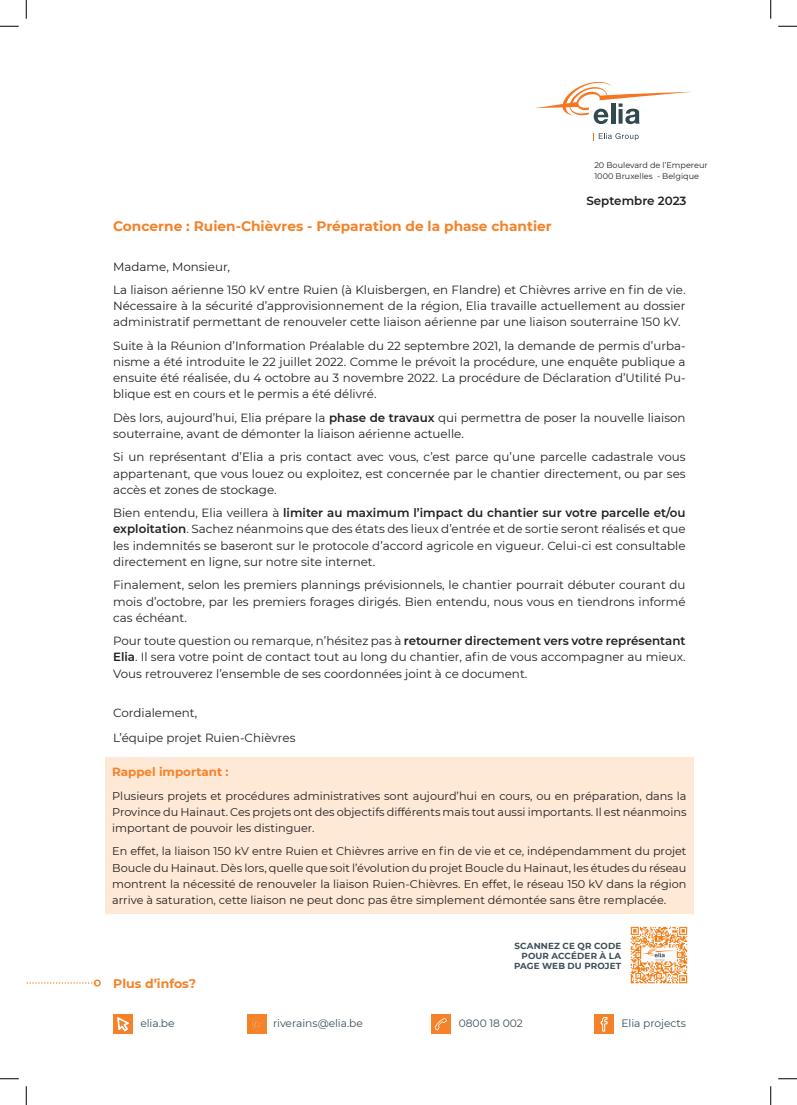
<style>
.page{position:relative;width:797px;height:1105px;background:#fff}
.page>*{position:absolute;margin:0;border:0;box-sizing:border-box;transform-origin:0 0}
.t1{font:700 13.75px "Montserrat";color:#f58229}
.t2{font:700 12.5px "Montserrat";color:#f58229}
.t3{font:11.88px/16.2px "Montserrat";color:#231f20;text-align:justify}
.kaderstuk-titel{font:700 11.88px "Montserrat";color:#f58229}
.t4{font:600 11.88px "Montserrat";color:#231f20}
.kaderstuk-titel-2{font:11.25px/16.2px "Montserrat";color:#231f20;text-align:justify}
.t5{font:10.75px "Montserrat";letter-spacing:-.005em;color:#3d4f59}
.t6{font:700 8.75px/10px "Montserrat";letter-spacing:.02em;color:#3d4f59;text-align:right}
.t7{font:8.12px/11.2px "Montserrat";color:#231f20}
.s1{font-weight:600}
.s2{font-size:11.88px}
</style>
<div class="page">
<svg style="left:593px;top:133px;width:45px;height:8px"></svg>
<svg style="left:535px;top:82px;width:157px;height:42px"></svg>
<svg style="left:26px;top:982px;width:68px;height:2px"></svg>
<div style="left:94px;top:979px;width:7px;height:7px;border:1px solid #f58229;border-radius:50%"></div>
<div style="left:247px;top:1014px;width:20px;height:20px;background:#f58229"></div>
<svg style="left:251px;top:1018px;width:12px;height:11px"></svg>
<div style="left:431px;top:1014px;width:19px;height:20px;background:#f58229"></div>
<svg style="left:435px;top:1018px;width:12px;height:12px"></svg>
<div style="left:113px;top:1014px;width:20px;height:20px;background:#f58229"></div>
<svg style="left:117px;top:1018px;width:12px;height:14px"></svg>
<div style="left:594px;top:1014px;width:19px;height:20px;background:#f58229"></div>
<svg style="left:600px;top:1017px;width:8px;height:15px"></svg>
<div style="left:105px;top:757px;width:588px;height:29px;background:#fee9d6"></div>
<div style="left:105px;top:781px;width:588px;height:61px;background:#fee9d6"></div>
<div style="left:105px;top:837px;width:588px;height:77px;background:#fee9d6"></div>
<img style="left:630px;top:926px;width:58px;height:58px">
<svg style="left:0;top:25px;width:19px;height:2px"></svg>
<svg style="left:778px;top:25px;width:19px;height:2px"></svg>
<svg style="left:0;top:1078px;width:19px;height:1px"></svg>
<svg style="left:778px;top:1078px;width:19px;height:1px"></svg>
<svg style="left:25px;top:0;width:2px;height:19px"></svg>
<svg style="left:25px;top:1086px;width:2px;height:19px"></svg>
<svg style="left:770px;top:0;width:1px;height:19px"></svg>
<svg style="left:770px;top:1086px;width:1px;height:19px"></svg>
<p class="t7" style="left:594px;top:159px;width:115px">20 Boulevard de l’Empereur<br>1000 Bruxelles - Belgique</p>
<p class="t4" style="left:586px;top:193px;width:102px">Septembre 2023</p>
<p class="t1" style="left:113px;top:216px;width:440px">Concerne : Ruien-Chièvres - Préparation de la phase chantier</p>
<p class="t3" style="left:113px;top:258px;width:119px">Madame, Monsieur,</p>
<p class="t3" style="left:113px;top:281px;width:574px">La liaison aérienne 150 kV entre Ruien (à Kluisbergen, en Flandre) et Chièvres arrive en fin de vie.<br>Nécessaire à la sécurité d’approvisionnement de la région, Elia travaille actuellement au dossier administratif permettant de renouveler cette liaison aérienne par une liaison souterraine 150 kV.</p>
<p class="t3" style="left:113px;top:337px;width:574px">Suite à la Réunion d’Information Préalable du 22 septembre 2021, la demande de permis d’urba&shy;nisme a été introduite le 22 juillet 2022. Comme le prévoit la procédure, une enquête publique a ensuite été réalisée, du 4 octobre au 3 novembre 2022. La procédure de Déclaration d’Utilité Pu&shy;blique est en cours et le permis a été délivré.</p>
<p class="t3" style="left:113px;top:409px;width:574px">Dès lors, aujourd’hui, Elia prépare la <span class="s1">phase de travaux</span> qui permettra de poser la nouvelle liaison souterraine, avant de démonter la liaison aérienne actuelle.</p>
<p class="t3" style="left:113px;top:449px;width:574px">Si un représentant d’Elia a pris contact avec vous, c’est parce qu’une parcelle cadastrale vous appartenant, que vous louez ou exploitez, est concernée par le chantier directement, ou par ses accès et zones de stockage.</p>
<p class="t3" style="left:113px;top:504px;width:574px">Bien entendu, Elia veillera à <span class="s1">limiter au maximum l’impact du chantier sur votre parcelle et/ou exploitation</span>. Sachez néanmoins que des états des lieux d’entrée et de sortie seront réalisés et que les indemnités se baseront sur le protocole d’accord agricole en vigueur. Celui-ci est consultable directement en ligne, sur notre site internet.</p>
<p class="t3" style="left:113px;top:576px;width:574px">Finalement, selon les premiers plannings prévisionnels, le chantier pourrait débuter courant du mois d’octobre, par les premiers forages dirigés. Bien entendu, nous vous en tiendrons informé cas échéant.</p>
<p class="t3" style="left:113px;top:632px;width:574px">Pour toute question ou remarque, n’hésitez pas à <span class="s1">retourner directement vers votre représentant Elia</span>. Il sera votre point de contact tout au long du chantier, afin de vous accompagner au mieux.<br>Vous retrouverez l’ensemble de ses coordonnées joint à ce document.</p>
<p class="t3" style="left:113px;top:704px;width:86px">Cordialement,</p>
<p class="t3" style="left:113px;top:729px;width:184px">L’équipe projet Ruien-Chièvres</p>
<p class="kaderstuk-titel" style="left:112px;top:763px;width:118px">Rappel important :</p>
<p class="kaderstuk-titel-2" style="left:112px;top:787px;width:576px">Plusieurs projets et procédures administratives sont aujourd’hui en cours, ou en préparation, dans la Province du Hainaut. Ces projets ont des objectifs différents mais tout aussi importants. Il est néanmoins important de pouvoir les distinguer.</p>
<p class="kaderstuk-titel-2" style="left:112px;top:843px;width:576px">En effet, la liaison 150 kV entre Ruien et Chièvres arrive en fin de vie et ce, indépendamment du projet Boucle du Hainaut. Dès lors, quelle que soit l’évolution du projet Boucle du Hainaut, les études du réseau montrent la nécessité de renouveler la liaison Ruien-Chièvres. En effet, le réseau 150 kV dans la région arrive à saturation, cette liaison ne peut donc pas être simplement démontée sans être remplacée<span class="s2">.</span></p>
<p class="t6" style="left:514px;top:941px;width:109px">SCANNEZ CE QR CODE<br>POUR ACCÉDER À LA<br>PAGE WEB DU PROJET</p>
<p class="t2" style="left:113px;top:975px;width:84px">Plus d’infos?</p>
<p class="t5" style="left:140px;top:1016px;width:36px">elia.be</p>
<p class="t5" style="left:273px;top:1016px;width:91px">riverains@elia.be</p>
<p class="t5" style="left:459px;top:1016px;width:66px">0800 18 002</p>
<p class="t5" style="left:621px;top:1016px;width:66px">Elia projects</p>
</div>
